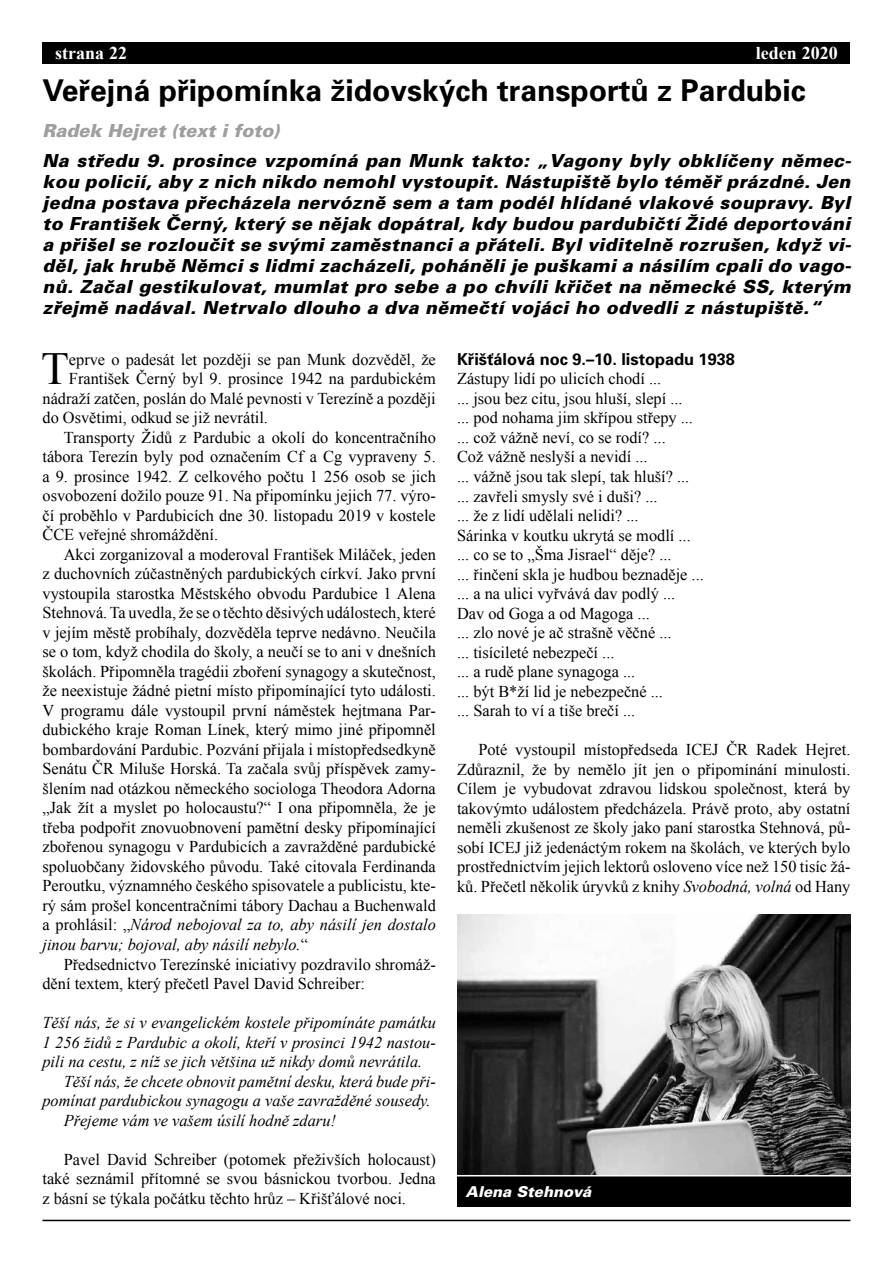
<style>
.page{position:relative;width:893px;height:1263px;background:#fff}
.page>*{position:absolute;margin:0;border:0;box-sizing:border-box;transform-origin:0 0}
.t1{font:45.9px "Times New Roman";color:#000}
.t2{font:700 30px "Univers CE";color:#000}
.t3{font:italic 900 18px/21px "Univers CE";letter-spacing:.02em;color:#000;text-align:justify}
.t4{font:italic 900 18px "Univers CE";color:#9c9e9f}
.t5{font:700 18px "Times New Roman";color:#fff}
.t6{font:16.5px/19.5px "Times New Roman";color:#000;text-align:justify}
.t7{font:italic 16.5px "Times New Roman";color:#000}
.t8{font:700 16.5px "Univers CE";color:#000}
.t9{font:italic 900 15px "Univers CE";color:#fff}
.s1{font-style:italic}
.s2{font-style:normal}
</style>
<div class="page">
<hr style="left:43px;top:1220px;width:807px;height:1px;background:#000">
<div style="left:43px;top:43px;width:807px;height:21px;background:#000"></div>
<img style="left:457px;top:914px;width:393px;height:261px">
<div style="left:457px;top:1176px;width:393px;height:30px;background:#000"></div>
<p class="t5" style="left:55px;top:40px;width:73px">strana 22</p>
<p class="t5" style="left:756px;top:40px;width:83px">leden 2020</p>
<h2 class="t2" style="left:43px;top:73px;width:765px">Veřejná připomínka židovských transportů z Pardubic</h2>
<p class="t4" style="left:43px;top:120px;width:238px">Radek Hejret (text i foto)</p>
<p class="t3" style="left:43px;top:150px;width:810px">Na středu 9. prosince vzpomíná pan Munk takto: „Vagony byly obklíčeny němec&shy;kou policií, aby z nich nikdo nemohl vystoupit. Nástupiště bylo téměř prázdné. Jen jedna postava přecházela nervózně sem a tam podél hlídané vlakové soupravy. Byl to František Černý, který se nějak dopátral, kdy budou pardubičtí Židé deportováni a přišel se rozloučit se svými zaměstnanci a přáteli. Byl viditelně rozrušen, když vi&shy;děl, jak hrubě Němci s lidmi zacházeli, poháněli je puškami a násilím cpali do vago&shy;nů. Začal gestikulovat, mumlat pro sebe a po chvíli křičet na německé SS, kterým zřejmě nadával. Netrvalo dlouho a dva němečtí vojáci ho odvedli z nástupiště.“</p>
<h1 class="t1" style="left:41px;top:337px;width:29px">T</h1>
<p class="t6" style="left:69px;top:349px;width:368px">eprve o padesát let později se pan Munk dozvěděl, že</p>
<p class="t8" style="left:457px;top:350px;width:279px">Křišťálová noc 9.–10. listopadu 1938</p>
<p class="t6" style="left:457px;top:369px;width:248px;text-align:left">Zástupy lidí po ulicích chodí ...<br>... jsou bez citu, jsou hluší, slepí ...<br>... pod nohama jim skřípou střepy ... ... což vážně neví, co se rodí? ...<br>Což vážně neslyší a nevidí ...<br>... vážně jsou tak slepí, tak hluší? ... ... zavřeli smysly své i duši? ...<br>... že z lidí udělali nelidi? ...<br>Sárinka v koutku ukrytá se modlí ... ... co se to „Šma Jisrael“ děje? ...<br>... řinčení skla je hudbou beznaděje ... ... a na ulici vyřvává dav podlý ...<br>Dav od Goga a od Magoga ...<br>... zlo nové je ač strašně věčné ...<br>... tisícileté nebezpečí ...<br>... a rudě plane synagoga ...<br>... být B*ží lid je nebezpečné ...<br>... Sarah to ví a tiše brečí ...</p>
<p class="t6" style="left:457px;top:739px;width:395px;text-indent:21px">Poté vystoupil místopředseda ICEJ ČR Radek Hejret.<br>Zdůraznil, že by nemělo jít jen o připomínání minulosti.<br>Cílem je vybudovat zdravou lidskou společnost, která by takovýmto událostem předcházela. Právě proto, aby ostatní neměli zkušenost ze školy jako paní starostka Stehnová, pů&shy;sobí ICEJ již jedenáctým rokem na školách, ve kterých bylo prostřednictvím jejich lektorů osloveno více než 150 tisíc žá&shy;ků. Přečetl několik úryvků z knihy <span class="s1">Svobodná, volná</span> od Hany</p>
<p class="t6" style="left:69px;top:368px;width:368px">František Černý byl 9. prosince 1942 na pardubickém</p>
<p class="t6" style="left:43px;top:388px;width:395px">nádraží zatčen, poslán do Malé pevnosti v Terezíně a později</p>
<p class="t6" style="left:43px;top:407px;width:227px">do Osvětimi, odkud se již nevrátil.</p>
<p class="t6" style="left:64px;top:427px;width:374px">Transporty Židů z Pardubic a okolí do koncentračního</p>
<p class="t6" style="left:42px;top:447px;width:395px">tábora Terezín byly pod označením Cf a Cg vypraveny 5.</p>
<p class="t6" style="left:42px;top:466px;width:395px">a 9. prosince 1942. Z celkového počtu 1 256 osob se jich</p>
<p class="t6" style="left:42px;top:486px;width:395px">osvobození dožilo pouze 91. Na připomínku jejich 77. výro-</p>
<p class="t6" style="left:42px;top:505px;width:395px">čí proběhlo v Pardubicích dne 30. listopadu 2019 v kostele</p>
<p class="t6" style="left:42px;top:525px;width:177px">ČCE veřejné shromáždění.</p>
<p class="t6" style="left:64px;top:544px;width:374px">Akci zorganizoval a moderoval František Miláček, jeden</p>
<p class="t6" style="left:42px;top:564px;width:395px">z duchovních zúčastněných pardubických církví. Jako první</p>
<p class="t6" style="left:42px;top:583px;width:395px">vystoupila starostka Městského obvodu Pardubice 1 Alena</p>
<p class="t6" style="left:42px;top:603px;width:395px">Stehnová. Ta uvedla, že se o těchto děsivých událostech, které</p>
<p class="t6" style="left:42px;top:622px;width:395px">v jejím městě probíhaly, dozvěděla teprve nedávno. Neučila</p>
<p class="t6" style="left:42px;top:642px;width:395px">se o tom, když chodila do školy, a neučí se to ani v dnešních</p>
<p class="t6" style="left:42px;top:661px;width:395px">školách. Připomněla tragédii zboření synagogy a skutečnost,</p>
<p class="t6" style="left:42px;top:681px;width:395px">že neexistuje žádné pietní místo připomínající tyto události.</p>
<p class="t6" style="left:42px;top:700px;width:395px">V programu dále vystoupil první náměstek hejtmana Par-</p>
<p class="t6" style="left:42px;top:720px;width:395px">dubického kraje Roman Línek, který mimo jiné připomněl</p>
<p class="t6" style="left:42px;top:739px;width:395px">bombardování Pardubic. Pozvání přijala i místopředsedkyně</p>
<p class="t6" style="left:42px;top:759px;width:395px">Senátu ČR Miluše Horská. Ta začala svůj příspěvek zamy-</p>
<p class="t6" style="left:42px;top:778px;width:395px">šlením nad otázkou německého sociologa Theodora Adorna</p>
<p class="t6" style="left:42px;top:798px;width:395px">„Jak žít a myslet po holocaustu?“ I ona připomněla, že je</p>
<p class="t6" style="left:42px;top:817px;width:395px">třeba podpořit znovuobnovení pamětní desky připomínající</p>
<p class="t6" style="left:42px;top:837px;width:395px">zbořenou synagogu v Pardubicích a zavražděné pardubické</p>
<p class="t6" style="left:42px;top:856px;width:395px">spoluobčany židovského původu. Také citovala Ferdinanda</p>
<p class="t6" style="left:42px;top:876px;width:395px">Peroutku, významného českého spisovatele a publicistu, kte-</p>
<p class="t6" style="left:42px;top:895px;width:395px">rý sám prošel koncentračními tábory Dachau a Buchenwald</p>
<p class="t7" style="left:42px;top:913px;width:395px"><span class="s2">a prohlásil: „</span>Národ nebojoval za to, aby násilí jen dostalo</p>
<p class="t7" style="left:42px;top:933px;width:267px">jinou barvu; bojoval, aby násilí nebylo.<span class="s2">“</span></p>
<p class="t6" style="left:64px;top:954px;width:374px">Předsednictvo Terezínské iniciativy pozdravilo shromáž-</p>
<p class="t6" style="left:42px;top:973px;width:324px">dění textem, který přečetl Pavel David Schreiber:</p>
<p class="t7" style="left:42px;top:1011px;width:395px">Těší nás, že si v evangelickém kostele připomínáte památku</p>
<p class="t7" style="left:42px;top:1031px;width:395px">1 256 židů z Pardubic a okolí, kteří v prosinci 1942 nastou-</p>
<p class="t7" style="left:42px;top:1050px;width:381px">pili na cestu, z níž se jich většina už nikdy domů nevrátila.</p>
<p class="t7" style="left:64px;top:1070px;width:374px">Těší nás, že chcete obnovit pamětní desku, která bude při-</p>
<p class="t7" style="left:42px;top:1089px;width:390px">pomínat pardubickou synagogu a vaše zavražděné sousedy.</p>
<p class="t7" style="left:64px;top:1109px;width:274px">Přejeme vám ve vašem úsilí hodně zdaru!</p>
<p class="t6" style="left:42px;top:1149px;width:395px;text-indent:21px">Pavel David Schreiber (potomek přeživších holocaust) také seznámil přítomné se svou básnickou tvorbou. Jedna z básní se týkala počátku těchto hrůz – Křišťálové noci.</p>
<p class="t9" style="left:466px;top:1183px;width:127px">Alena Stehnová</p>
</div>
